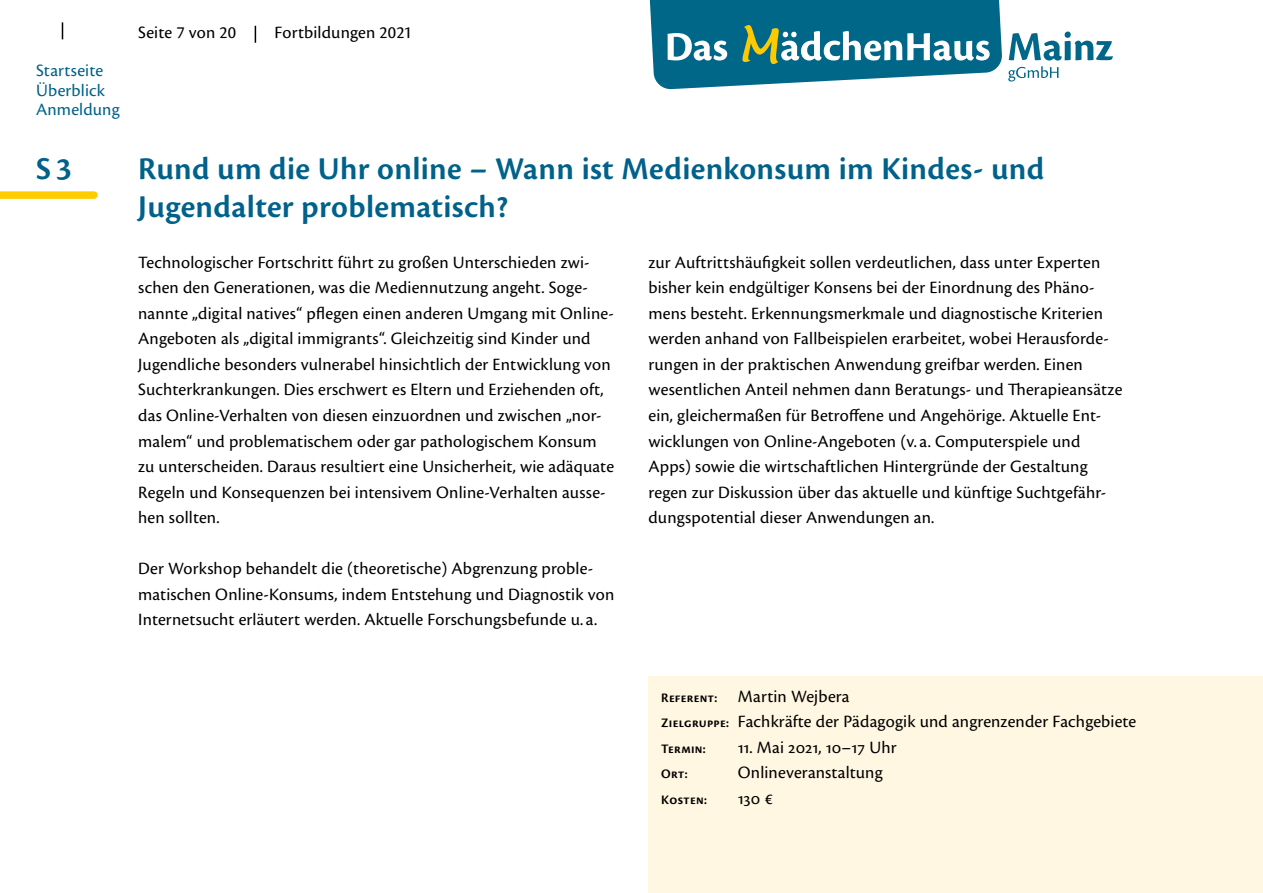
<style>
.page{position:relative;width:1263px;height:893px;background:#fff}
.page>*{position:absolute;margin:0;border:0;box-sizing:border-box;transform-origin:0 0}
.Ü1{font:600 33px/38.2px "Cronos Pro";letter-spacing:.01em;color:#00618a}
.Text{font:18px/25.5px "Cronos Pro";letter-spacing:.01em;color:#000}
.Text_Tabs{font:18px "Cronos Pro";letter-spacing:.01em;color:#000}
.t1{font:18px/19.5px "Cronos Pro";letter-spacing:.01em;color:#00618a}
.Text_Tabs-2{font:600 13.5px "Cronos Pro";letter-spacing:.02em;color:#000}
.s1{font-weight:600;font-size:13.5px}
</style>
<div class="page">
<svg style="left:255px;top:26px;width:1px;height:17px"></svg>
<svg style="left:62px;top:22px;width:1px;height:17px"></svg>
<svg style="left:649px;top:0;width:353px;height:89px"></svg>
<svg style="left:1008px;top:32px;width:105px;height:50px"></svg>
<div style="left:648px;top:676px;width:615px;height:217px;background:#fff7e2"></div>
<div style="left:0;top:191px;width:94px;height:8px;background:#fc0"></div>
<p class="Text" style="left:138px;top:20px;width:100px">Seite 7 von 20</p>
<p class="Text" style="left:274px;top:20px;width:139px">Fortbildungen 2021</p>
<p class="t1" style="left:36px;top:61px;width:85px">Startseite<br>Überblick<br>Anmeldung</p>
<p class="Ü1" style="left:36px;top:150px;width:37px">S3</p>
<p class="Ü1" style="left:138px;top:150px;width:908px">Rund um die Uhr online – Wann ist Medienkonsum im Kindes- und<br>Jugendalter problematisch?</p>
<p class="Text" style="left:648px;top:250px;width:475px">zur Auftrittshäufigkeit sollen verdeutlichen, dass unter Experten bisher kein endgültiger Konsens bei der Einordnung des Phäno&shy;mens besteht. Erkennungsmerkmale und diagnostische Kriterien werden anhand von Fallbeispielen erarbeitet, wobei Herausforde&shy;rungen in der praktischen Anwendung greifbar werden. Einen wesentlichen Anteil nehmen dann Beratungs- und Therapieansätze ein, gleichermaßen für Betroffene und Angehörige. Aktuelle Ent&shy;wicklungen von Online-Angeboten (v. a. Computerspiele und Apps) sowie die wirtschaftlichen Hintergründe der Gestaltung regen zur Diskussion über das aktuelle und künftige Suchtgefähr&shy;dungspotential dieser Anwendungen an.</p>
<p class="Text" style="left:138px;top:250px;width:477px">Technologischer Fortschritt führt zu großen Unterschieden zwi&shy;schen den Generationen, was die Mediennutzung angeht. Soge&shy;nannte „digital natives“ pflegen einen anderen Umgang mit Online-Angeboten als „digital immigrants“. Gleichzeitig sind Kinder und Jugendliche besonders vulnerabel hinsichtlich der Entwicklung von Suchterkrankungen. Dies erschwert es Eltern und Erziehenden oft, das Online-Verhalten von diesen einzuordnen und zwischen „nor&shy;malem“ und problematischem oder gar pathologischem Konsum zu unterscheiden. Daraus resultiert eine Unsicherheit, wie adäquate Regeln und Konsequenzen bei intensivem Online-Verhalten ausse&shy;hen sollten.</p>
<p class="Text" style="left:138px;top:556px;width:478px">Der Workshop behandelt die (theoretische) Abgrenzung proble&shy;matischen Online-Konsums, indem Entstehung und Diagnostik von<br>Internetsucht erläutert werden. Aktuelle Forschungsbefunde u. a.</p>
<p class="Text_Tabs" style="left:661px;top:686px;width:190px"><span class="s1">Referent:</span> Martin Wejbera</p>
<p class="Text_Tabs" style="left:661px;top:711px;width:477px"><span class="s1">Zielgruppe:</span> Fachkräfte der Pädagogik und angrenzender Fachgebiete</p>
<p class="Text_Tabs-2" style="left:661px;top:741px;width:46px">Termin:</p>
<p class="Text_Tabs" style="left:738px;top:737px;width:160px">11. Mai 2021, 10–17 Uhr</p>
<p class="Text_Tabs-2" style="left:661px;top:766px;width:28px">Ort:</p>
<p class="Text_Tabs" style="left:738px;top:762px;width:146px">Onlineveranstaltung</p>
<p class="Text_Tabs-2" style="left:661px;top:792px;width:47px">Kosten:</p>
<p class="Text_Tabs" style="left:738px;top:788px;width:37px">130 €</p>
</div>
